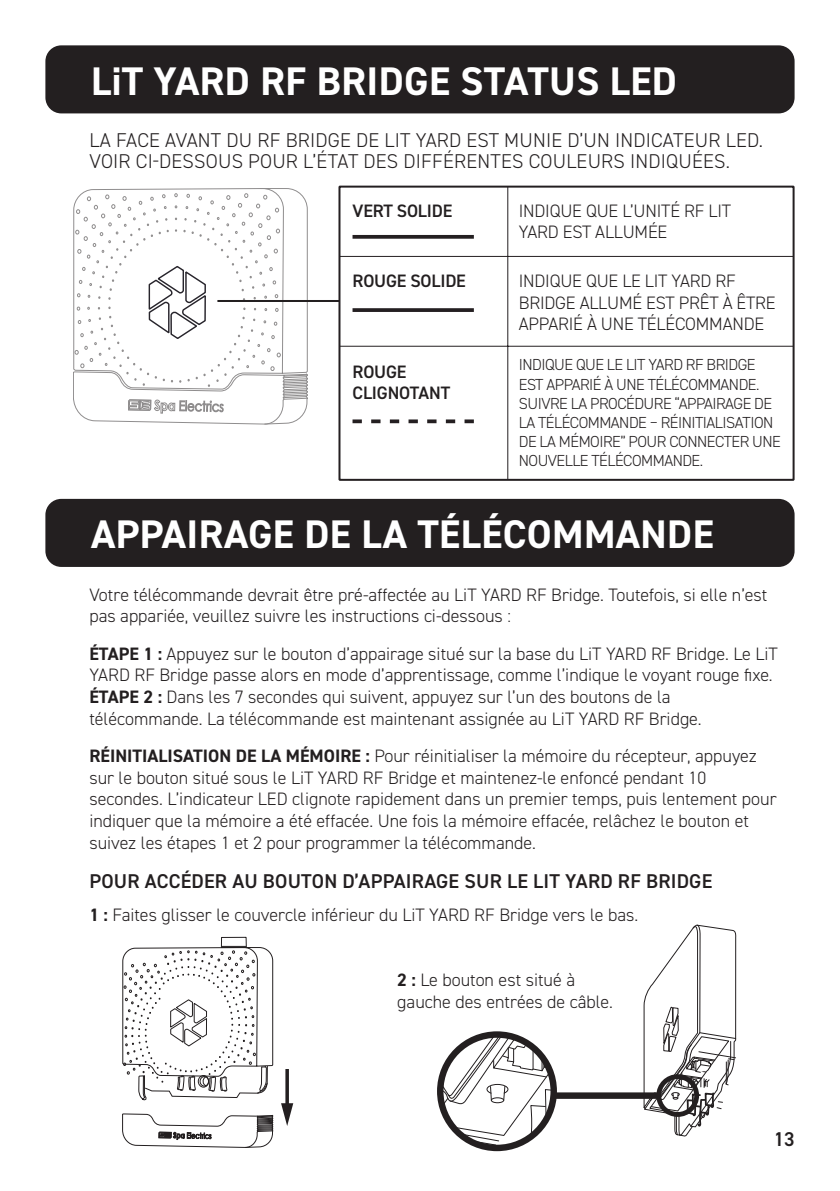
<style>
.page{position:relative;width:840px;height:1191px;background:#fff}
.page>*{position:absolute;margin:0;border:0;box-sizing:border-box;transform-origin:0 0}
.Page_heading{font:700 40px "DIN2014";letter-spacing:.01em;color:#fff}
.Body_Text_Capitals{font:300 20px/21px "DIN2014";letter-spacing:.01em;color:#231f20}
.Body_Text_Capitals-2{font:600 20px "DIN2014";letter-spacing:.01em;color:#231f20}
.Document_Body_text{font:300 18px/21.6px "DIN2014";color:#231f20}
.Instructions{font:300 18px/21.6px "DIN2014";letter-spacing:-.01em;color:#231f20}
.Instructions-2{font:600 18px/21.6px "DIN2014";letter-spacing:-.01em;color:#231f20}
.Instructions-3{font:300 16px/19.2px "DIN2014";letter-spacing:-.03em;color:#231f20}
.s1{font-weight:700}
</style>
<div class="page">
<div style="left:45px;top:45px;width:749px;height:68px;background:#231f20;border-radius:16px"></div>
<div style="left:45px;top:499px;width:749px;height:68px;background:#231f20;border-radius:16px"></div>
<svg style="left:82px;top:188px;width:218px;height:5px"></svg>
<svg style="left:73px;top:193px;width:235px;height:231px"></svg>
<hr style="left:217px;top:300px;width:121px;height:2px;background:#231f20">
<svg style="left:122px;top:937px;width:171px;height:211px"></svg>
<svg style="left:642px;top:924px;width:94px;height:212px"></svg>
<div style="left:656px;top:1074px;width:42px;height:42px;border:5px solid #231f20;border-radius:50%"></div>
<svg style="left:440px;top:1034px;width:113px;height:114px"></svg>
<div style="left:437px;top:1031px;width:119px;height:120px;border:6px solid #231f20;border-radius:50%"></div>
<div style="left:555px;top:1092px;width:103px;height:6px;background:#231f20"></div>
<div style="left:338px;top:186px;width:456px;height:295px;border:2px solid #241f21"></div>
<hr style="left:339px;top:346px;width:454px;height:1px;background:#241f21">
<hr style="left:339px;top:256px;width:454px;height:1px;background:#241f21">
<hr style="left:507px;top:187px;width:1px;height:293px;background:#241f21">
<svg style="left:352px;top:235px;width:121px;height:4px"></svg>
<svg style="left:352px;top:308px;width:121px;height:4px"></svg>
<svg style="left:352px;top:419px;width:121px;height:4px"></svg>
<p class="Page_heading" style="left:91px;top:55px;width:587px">LiT YARD RF BRIDGE STATUS LED</p>
<p class="Body_Text_Capitals" style="left:89px;top:129px;width:674px">LA FACE AVANT DU RF BRIDGE DE LIT YARD EST MUNIE D’UN INDICATEUR LED.<br>VOIR CI-DESSOUS POUR L’ÉTAT DES DIFFÉRENTES COULEURS INDIQUÉES.</p>
<p class="Instructions-2" style="left:352px;top:199px;width:101px">VERT SOLIDE</p>
<p class="Instructions-2" style="left:352px;top:269px;width:115px">ROUGE SOLIDE</p>
<p class="Instructions-2" style="left:352px;top:360px;width:99px">ROUGE<br>CLIGNOTANT</p>
<p class="Instructions" style="left:518px;top:200px;width:214px">INDIQUE QUE L’UNITÉ RF LIT<br>YARD EST ALLUMÉE</p>
<p class="Instructions" style="left:518px;top:270px;width:258px">INDIQUE QUE LE LIT YARD RF<br>BRIDGE ALLUMÉ EST PRÊT À ÊTRE<br>APPARIÉ À UNE TÉLÉCOMMANDE</p>
<p class="Instructions-3" style="left:518px;top:355px;width:263px">INDIQUE QUE LE LIT YARD RF BRIDGE<br>EST APPARIÉ À UNE TÉLÉCOMMANDE.<br>SUIVRE LA PROCÉDURE “APPAIRAGE DE<br>LA TÉLÉCOMMANDE – RÉINITIALISATION<br>DE LA MÉMOIRE” POUR CONNECTER UNE<br>NOUVELLE TÉLÉCOMMANDE.</p>
<p class="Page_heading" style="left:91px;top:508px;width:624px">APPAIRAGE DE LA TÉLÉCOMMANDE</p>
<p class="Document_Body_text" style="left:89px;top:584px;width:679px">Votre télécommande devrait être pré-affectée au LiT YARD RF Bridge. Toutefois, si elle n’est pas appariée, veuillez suivre les instructions ci-dessous :</p>
<p class="Document_Body_text" style="left:89px;top:643px;width:689px"><span class="s1">ÉTAPE 1 :</span> Appuyez sur le bouton d’appairage situé sur la base du LiT YARD RF Bridge. Le LiT<br>YARD RF Bridge passe alors en mode d’apprentissage, comme l’indique le voyant rouge fixe.</p>
<p class="Document_Body_text" style="left:89px;top:686px;width:613px"><span class="s1">ÉTAPE 2 :</span> Dans les 7 secondes qui suivent, appuyez sur l’un des boutons de la télécommande. La télécommande est maintenant assignée au LiT YARD RF Bridge.</p>
<p class="Document_Body_text" style="left:89px;top:745px;width:688px"><span class="s1">RÉINITIALISATION DE LA MÉMOIRE :</span> Pour réinitialiser la mémoire du récepteur, appuyez sur le bouton situé sous le LiT YARD RF Bridge et maintenez-le enfoncé pendant 10 secondes. L’indicateur LED clignote rapidement dans un premier temps, puis lentement pour indiquer que la mémoire a été effacée. Une fois la mémoire effacée, relâchez le bouton et suivez les étapes 1 et 2 pour programmer la télécommande.</p>
<p class="Body_Text_Capitals-2" style="left:89px;top:867px;width:624px">POUR ACCÉDER AU BOUTON D’APPAIRAGE SUR LE LIT YARD RF BRIDGE</p>
<p class="Document_Body_text" style="left:89px;top:903px;width:550px"><span class="s1">1 :</span> Faites glisser le couvercle inférieur du LiT YARD RF Bridge vers le bas.</p>
<p class="Document_Body_text" style="left:397px;top:969px;width:217px"><span class="s1">2 :</span> Le bouton est situé à gauche des entrées de câble.</p>
<p class="Body_Text_Capitals-2" style="left:773px;top:1125px;width:22px">13</p>
</div>
